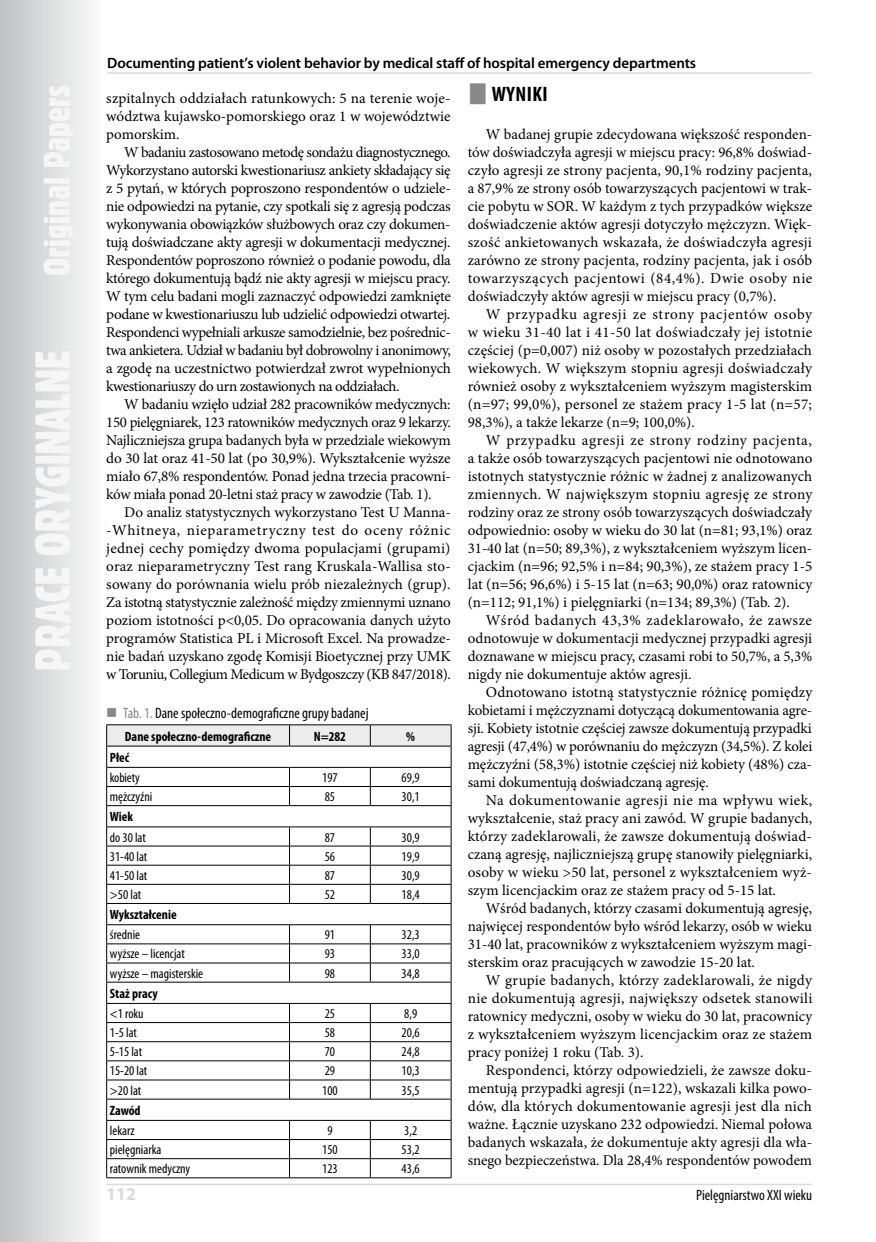
<style>
.page{position:relative;width:876px;height:1242px;background:#fff}
.page>*{position:absolute;margin:0;border:0;box-sizing:border-box;transform-origin:0 0}
.t1{font:700 condensed 21px "Myriad Pro";letter-spacing:.02em;color:#000}
.t2{font:700 18px "Myriad Pro";color:#d9dadb}
.t3{font:15px/18px "Minion Pro";letter-spacing:-.005em;color:#000;text-align:justify}
.t4{font:600 15px "Myriad Pro";letter-spacing:-.005em;color:#000}
.t5{font:condensed 15px "Myriad Pro";color:#000}
.t6{font:condensed 13.5px "Myriad Pro";color:#000}
.t7{font:700 condensed 13.5px "Myriad Pro";color:#000}
.s1{color:#87888a}
</style>
<div class="page">
<svg style="left:0;top:0;width:108px;height:1242px"></svg>
<svg style="left:35px;top:86px;width:38px;height:583px"></svg>
<hr style="left:106px;top:1183px;width:706px;height:2px;background:#d9dadb">
<hr style="left:107px;top:72px;width:705px;height:2px;background:#d9dadb">
<hr style="left:106px;top:724px;width:184px;height:1px;background:#000">
<hr style="left:106px;top:1177px;width:184px;height:1px;background:#000">
<hr style="left:290px;top:1177px;width:80px;height:1px;background:#000">
<hr style="left:370px;top:1177px;width:81px;height:1px;background:#000">
<hr style="left:290px;top:724px;width:80px;height:1px;background:#000">
<hr style="left:370px;top:724px;width:81px;height:1px;background:#000">
<svg style="left:106px;top:725px;width:346px;height:452px"></svg>
<p class="t4" style="left:107px;top:53px;width:591px">Documenting patient’s violent behavior by medical staff of hospital emergency departments</p>
<p class="t3" style="left:106px;top:89px;width:346px">szpitalnych oddziałach ratunkowych: 5 na terenie woje&shy;wództwa kujawsko-pomorskiego oraz 1 w województwie pomorskim.</p>
<p class="t3" style="left:106px;top:143px;width:346px;text-indent:18px">W badaniu zastosowano metodę sondażu diagnostycznego.<br>Wykorzystano autorski kwestionariusz ankiety składający się z 5 pytań, w których poproszono respondentów o udziele&shy;nie odpowiedzi na pytanie, czy spotkali się z agresją podczas wykonywania obowiązków służbowych oraz czy dokumen&shy;tują doświadczane akty agresji w dokumentacji medycznej.<br>Respondentów poproszono również o podanie powodu, dla którego dokumentują bądź nie akty agresji w miejscu pracy.<br>W tym celu badani mogli zaznaczyć odpowiedzi zamknięte podane w kwestionariuszu lub udzielić odpowiedzi otwartej.<br>Respondenci wypełniali arkusze samodzielnie, bez pośrednic&shy;twa ankietera. Udział w badaniu był dobrowolny i anonimowy, a zgodę na uczestnictwo potwierdzał zwrot wypełnionych kwestionariuszy do urn zostawionych na oddziałach.</p>
<p class="t3" style="left:106px;top:395px;width:346px;text-indent:18px">W badaniu wzięło udział 282 pracowników medycznych:<br>150 pielęgniarek, 123 ratowników medycznych oraz 9 lekarzy.<br>Najliczniejsza grupa badanych była w przedziale wiekowym do 30 lat oraz 41-50 lat (po 30,9%). Wykształcenie wyższe miało 67,8% respondentów. Ponad jedna trzecia pracowni&shy;ków miała ponad 20-letni staż pracy w zawodzie (Tab. 1).</p>
<p class="t3" style="left:106px;top:503px;width:346px;text-indent:18px">Do analiz statystycznych wykorzystano Test U Manna--Whitneya, nieparametryczny test do oceny różnic jednej cechy pomiędzy dwoma populacjami (grupami) oraz nieparametryczny Test rang Kruskala-Wallisa sto&shy;sowany do porównania wielu prób niezależnych (grup).<br>Za istotną statystycznie zależność między zmiennymi uznano poziom istotności p&lt;0,05. Do opracowania danych użyto programów Statistica PL i Microsoft Excel. Na prowadze&shy;nie badań uzyskano zgodę Komisji Bioetycznej przy UMK w Toruniu, Collegium Medicum w Bydgoszczy (KB 847/2018).</p>
<h1 class="t1" style="left:492px;top:81px;width:57px">WYNIKI</h1>
<p class="t3" style="left:468px;top:125px;width:346px;text-indent:18px">W badanej grupie zdecydowana większość responden&shy;tów doświadczyła agresji w miejscu pracy: 96,8% doświad&shy;czyło agresji ze strony pacjenta, 90,1% rodziny pacjenta, a 87,9% ze strony osób towarzyszących pacjentowi w trak&shy;cie pobytu w SOR. W każdym z tych przypadków większe doświadczenie aktów agresji dotyczyło mężczyzn. Więk&shy;szość ankietowanych wskazała, że doświadczyła agresji zarówno ze strony pacjenta, rodziny pacjenta, jak i osób towarzyszących pacjentowi (84,4%). Dwie osoby nie doświadczyły aktów agresji w miejscu pracy (0,7%).</p>
<p class="t3" style="left:468px;top:305px;width:346px;text-indent:18px">W przypadku agresji ze strony pacjentów osoby w wieku 31-40 lat i 41-50 lat doświadczały jej istotnie częściej (p=0,007) niż osoby w pozostałych przedziałach wiekowych. W większym stopniu agresji doświadczały również osoby z wykształceniem wyższym magisterskim (n=97; 99,0%), personel ze stażem pracy 1-5 lat (n=57; 98,3%), a także lekarze (n=9; 100,0%).</p>
<p class="t3" style="left:468px;top:431px;width:346px;text-indent:18px">W przypadku agresji ze strony rodziny pacjenta, a także osób towarzyszących pacjentowi nie odnotowano istotnych statystycznie różnic w żadnej z analizowanych zmiennych. W największym stopniu agresję ze strony rodziny oraz ze strony osób towarzyszących doświadczały odpowiednio: osoby w wieku do 30 lat (n=81; 93,1%) oraz 31-40 lat (n=50; 89,3%), z wykształceniem wyższym licen&shy;cjackim (n=96; 92,5% i n=84; 90,3%), ze stażem pracy 1-5 lat (n=56; 96,6%) i 5-15 lat (n=63; 90,0%) oraz ratownicy (n=112; 91,1%) i pielęgniarki (n=134; 89,3%) (Tab. 2).</p>
<p class="t3" style="left:468px;top:611px;width:346px;text-indent:18px">Wśród badanych 43,3% zadeklarowało, że zawsze odnotowuje w dokumentacji medycznej przypadki agresji doznawane w miejscu pracy, czasami robi to 50,7%, a 5,3% nigdy nie dokumentuje aktów agresji.</p>
<p class="t3" style="left:468px;top:683px;width:346px;text-indent:18px">Odnotowano istotną statystycznie różnicę pomiędzy kobietami i mężczyznami dotyczącą dokumentowania agre&shy;sji. Kobiety istotnie częściej zawsze dokumentują przypadki agresji (47,4%) w porównaniu do mężczyzn (34,5%). Z kolei mężczyźni (58,3%) istotnie częściej niż kobiety (48%) cza&shy;sami dokumentują doświadczaną agresję.</p>
<p class="t3" style="left:468px;top:791px;width:346px;text-indent:18px">Na dokumentowanie agresji nie ma wpływu wiek, wykształcenie, staż pracy ani zawód. W grupie badanych, którzy zadeklarowali, że zawsze dokumentują doświad&shy;czaną agresję, najliczniejszą grupę stanowiły pielęgniarki, osoby w wieku &gt;50 lat, personel z wykształceniem wyż&shy;szym licencjackim oraz ze stażem pracy od 5-15 lat.</p>
<p class="t3" style="left:468px;top:899px;width:346px;text-indent:18px">Wśród badanych, którzy czasami dokumentują agresję, najwięcej respondentów było wśród lekarzy, osób w wieku 31-40 lat, pracowników z wykształceniem wyższym magi&shy;sterskim oraz pracujących w zawodzie 15-20 lat.</p>
<p class="t3" style="left:468px;top:971px;width:346px;text-indent:18px">W grupie badanych, którzy zadeklarowali, że nigdy nie dokumentują agresji, największy odsetek stanowili ratownicy medyczni, osoby w wieku do 30 lat, pracownicy z wykształceniem wyższym licencjackim oraz ze stażem pracy poniżej 1 roku (Tab. 3).</p>
<p class="t3" style="left:468px;top:1061px;width:346px;text-indent:18px">Respondenci, którzy odpowiedzieli, że zawsze doku&shy;mentują przypadki agresji (n=122), wskazali kilka powo&shy;dów, dla których dokumentowanie agresji jest dla nich ważne. Łącznie uzyskano 232 odpowiedzi. Niemal połowa badanych wskazała, że dokumentuje akty agresji dla wła&shy;snego bezpieczeństwa. Dla 28,4% respondentów powodem</p>
<p class="t5" style="left:123px;top:704px;width:247px"><span class="s1">Tab. 1.</span> Dane społeczno-demograficzne grupy badanej</p>
<p class="t7" style="left:125px;top:727px;width:148px">Dane społeczno-demograficzne</p>
<p class="t7" style="left:314px;top:727px;width:34px">N=282</p>
<p class="t7" style="left:406px;top:727px;width:10px">%</p>
<p class="t7" style="left:110px;top:749px;width:21px">Płeć</p>
<p class="t6" style="left:110px;top:769px;width:31px">kobiety</p>
<p class="t6" style="left:322px;top:769px;width:17px">197</p>
<p class="t6" style="left:402px;top:769px;width:20px">69,9</p>
<p class="t6" style="left:110px;top:788px;width:44px">mężczyźni</p>
<p class="t6" style="left:325px;top:788px;width:12px">85</p>
<p class="t6" style="left:402px;top:788px;width:20px">30,1</p>
<p class="t7" style="left:110px;top:808px;width:25px">Wiek</p>
<p class="t6" style="left:110px;top:829px;width:38px">do 30 lat</p>
<p class="t6" style="left:325px;top:829px;width:12px">87</p>
<p class="t6" style="left:402px;top:829px;width:20px">30,9</p>
<p class="t6" style="left:110px;top:848px;width:39px">31-40 lat</p>
<p class="t6" style="left:325px;top:848px;width:12px">56</p>
<p class="t6" style="left:402px;top:848px;width:20px">19,9</p>
<p class="t6" style="left:110px;top:867px;width:39px">41-50 lat</p>
<p class="t6" style="left:325px;top:867px;width:12px">87</p>
<p class="t6" style="left:402px;top:867px;width:20px">30,9</p>
<p class="t6" style="left:110px;top:886px;width:33px">&gt;50 lat</p>
<p class="t6" style="left:325px;top:886px;width:12px">52</p>
<p class="t6" style="left:402px;top:886px;width:20px">18,4</p>
<p class="t7" style="left:110px;top:906px;width:68px">Wykształcenie</p>
<p class="t6" style="left:110px;top:926px;width:32px">średnie</p>
<p class="t6" style="left:325px;top:926px;width:12px">91</p>
<p class="t6" style="left:402px;top:926px;width:20px">32,3</p>
<p class="t6" style="left:110px;top:946px;width:76px">wyższe – licencjat</p>
<p class="t6" style="left:325px;top:946px;width:12px">93</p>
<p class="t6" style="left:402px;top:946px;width:20px">33,0</p>
<p class="t6" style="left:110px;top:965px;width:95px">wyższe – magisterskie</p>
<p class="t6" style="left:325px;top:965px;width:12px">98</p>
<p class="t6" style="left:402px;top:965px;width:20px">34,8</p>
<p class="t7" style="left:110px;top:985px;width:49px">Staż pracy</p>
<p class="t6" style="left:110px;top:1005px;width:35px">&lt;1 roku</p>
<p class="t6" style="left:325px;top:1005px;width:12px">25</p>
<p class="t6" style="left:404px;top:1005px;width:15px">8,9</p>
<p class="t6" style="left:110px;top:1024px;width:29px">1-5 lat</p>
<p class="t6" style="left:325px;top:1024px;width:12px">58</p>
<p class="t6" style="left:402px;top:1024px;width:20px">20,6</p>
<p class="t6" style="left:110px;top:1043px;width:34px">5-15 lat</p>
<p class="t6" style="left:325px;top:1043px;width:12px">70</p>
<p class="t6" style="left:402px;top:1043px;width:20px">24,8</p>
<p class="t6" style="left:110px;top:1062px;width:39px">15-20 lat</p>
<p class="t6" style="left:325px;top:1062px;width:12px">29</p>
<p class="t6" style="left:402px;top:1062px;width:20px">10,3</p>
<p class="t6" style="left:110px;top:1082px;width:33px">&gt;20 lat</p>
<p class="t6" style="left:322px;top:1082px;width:17px">100</p>
<p class="t6" style="left:402px;top:1082px;width:20px">35,5</p>
<p class="t7" style="left:110px;top:1101px;width:32px">Zawód</p>
<p class="t6" style="left:110px;top:1122px;width:26px">lekarz</p>
<p class="t6" style="left:327px;top:1122px;width:7px">9</p>
<p class="t6" style="left:404px;top:1122px;width:15px">3,2</p>
<p class="t6" style="left:110px;top:1141px;width:53px">pielęgniarka</p>
<p class="t6" style="left:322px;top:1141px;width:17px">150</p>
<p class="t6" style="left:402px;top:1141px;width:20px">53,2</p>
<p class="t6" style="left:110px;top:1160px;width:82px">ratownik medyczny</p>
<p class="t6" style="left:322px;top:1160px;width:17px">123</p>
<p class="t6" style="left:402px;top:1160px;width:20px">43,6</p>
<p class="t2" style="left:106px;top:1182px;width:31px">112</p>
<p class="t5" style="left:696px;top:1186px;width:118px">Pielęgniarstwo XXI wieku</p>
</div>
